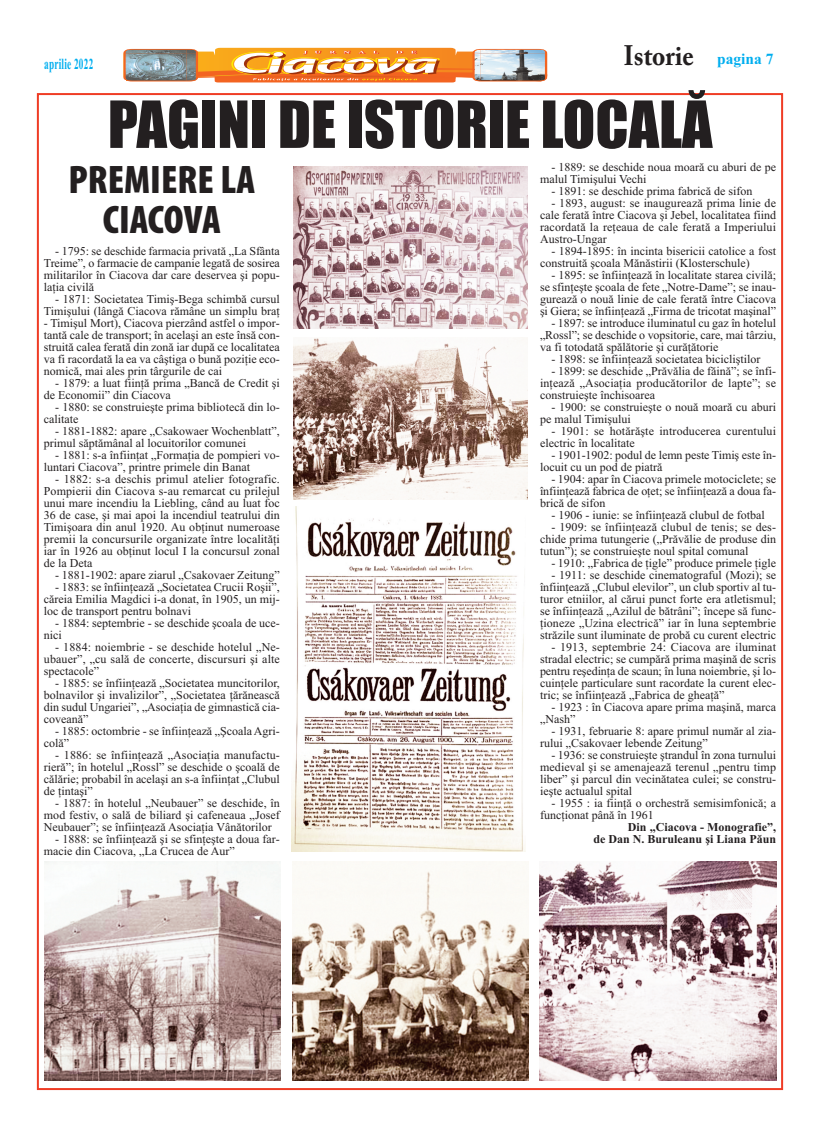
<style>
.page{position:relative;width:820px;height:1134px;background:#fff}
.page>*{position:absolute;margin:0;border:0;box-sizing:border-box;transform-origin:0 0}
.t1{font:60px "Impact";color:#231f20}
.t2{font:900 condensed 40px/40px "Myriad Pro";color:#231f20;text-align:center}
.t3{font:700 28px "Adobe Caslon Pro";color:#231f20;scale:.9 1}
.t4{font:700 15.4px "Times New Roman";letter-spacing:.025em;color:#00aeef;scale:.6 1}
.t5{font:700 15.4px "Times New Roman";letter-spacing:.025em;color:#00aeef}
.t6{font:12px/12px "Times New Roman";color:#231f20;text-align:justify}
.t7{font:700 12px/12px "Times New Roman";color:#231f20;text-align:right}
</style>
<div class="page">
<img style="left:131px;top:48px;width:408px;height:1px">
<img style="left:123px;top:49px;width:424px;height:33px">
<img style="left:293px;top:166px;width:234px;height:163px">
<img style="left:293px;top:338px;width:234px;height:162px">
<img style="left:292px;top:507px;width:233px;height:344px">
<img style="left:44px;top:862px;width:237px;height:218px">
<img style="left:292px;top:862px;width:236px;height:218px">
<img style="left:539px;top:862px;width:237px;height:218px">
<p class="t4" style="left:44px;top:55px;width:83px">aprilie 2022</p>
<h3 class="t3" style="left:623px;top:44px;width:80px">Istorie</h3>
<p class="t5" style="left:716px;top:50px;width:58px">pagina 7</p>
<h1 class="t1" style="left:108px;top:92px;width:606px">PAGINI DE ISTORIE LOCALĂ</h1>
<h2 class="t2" style="left:68px;top:163px;width:188px">PREMIERE LA<br>CIACOVA</h2>
<p class="t6" style="left:44px;top:245px;width:237px;text-indent:11px">- 1795: se deschide farmacia privată „La Sfânta Treime”, o farmacie de campanie legată de sosirea militarilor în Ciacova dar care deservea şi popu&shy;laţia civilă</p>
<p class="t6" style="left:44px;top:293px;width:237px;text-align:right">- 1871: Societatea Timiş-Bega schimbă cursul<br>Timişului (lângă Ciacova rămâne un simplu braţ</p>
<p class="t6" style="left:44px;top:317px;width:237px">- Timişul Mort), Ciacova pierzând astfel o impor&shy;tantă cale de transport; în acelaşi an este însă con&shy;struită calea ferată din zonă iar după ce localitatea va fi racordată la ea va câştiga o bună poziţie eco&shy;nomică, mai ales prin târgurile de cai</p>
<p class="t6" style="left:44px;top:377px;width:237px;text-indent:11px">- 1879: a luat fiinţă prima „Bancă de Credit şi de Economii” din Ciacova</p>
<p class="t6" style="left:44px;top:401px;width:237px;text-indent:11px">- 1880: se construieşte prima bibliotecă din lo&shy;calitate</p>
<p class="t6" style="left:44px;top:425px;width:237px;text-indent:11px">- 1881-1882: apare „Csakowaer Wochenblatt”, primul săptămânal al locuitorilor comunei</p>
<p class="t6" style="left:44px;top:449px;width:237px;text-indent:11px">- 1881: s-a înfiinţat „Formaţia de pompieri vo&shy;luntari Ciacova”, printre primele din Banat</p>
<p class="t6" style="left:44px;top:473px;width:237px;text-indent:11px">- 1882: s-a deschis primul atelier fotografic.<br>Pompierii din Ciacova s-au remarcat cu prilejul unui mare incendiu la Liebling, când au luat foc 36 de case, şi mai apoi la incendiul teatrului din Timişoara din anul 1920. Au obţinut numeroase premii la concursurile organizate între localităţi iar în 1926 au obţinut locul I la concursul zonal de la Deta</p>
<p class="t6" style="left:55px;top:569px;width:226px">- 1881-1902: apare ziarul „Csakovaer Zeitung”</p>
<p class="t6" style="left:44px;top:581px;width:237px;text-indent:11px">- 1883: se înfiinţează „Societatea Crucii Roşii”, căreia Emilia Magdici i-a donat, în 1905, un mij&shy;loc de transport pentru bolnavi</p>
<p class="t6" style="left:44px;top:617px;width:237px;text-indent:11px">- 1884: septembrie - se deschide şcoala de uce&shy;nici</p>
<p class="t6" style="left:44px;top:641px;width:237px;text-indent:11px">- 1884: noiembrie - se deschide hotelul „Ne&shy;ubauer”, „cu sală de concerte, discursuri şi alte spectacole”</p>
<p class="t6" style="left:44px;top:677px;width:237px;text-indent:11px">- 1885: se înfiinţează „Societatea muncitorilor, bolnavilor şi invalizilor”, „Societatea ţărănească din sudul Ungariei”, „Asociaţia de gimnastică cia&shy;coveană”</p>
<p class="t6" style="left:44px;top:725px;width:237px;text-indent:11px">- 1885: octombrie - se înfiinţează „Şcoala Agri&shy;colă”</p>
<p class="t6" style="left:44px;top:749px;width:237px;text-indent:11px">- 1886: se înfiinţează „Asociaţia manufactu&shy;rieră”; în hotelul „Rossl” se deschide o şcoală de călărie; probabil în acelaşi an s-a înfiinţat „Clubul de ţintaşi”</p>
<p class="t6" style="left:44px;top:797px;width:237px;text-indent:11px">- 1887: în hotelul „Neubauer” se deschide, în mod festiv, o sală de biliard şi cafeneaua „Josef Neubauer”; se înfiinţează Asociaţia Vânătorilor</p>
<p class="t6" style="left:44px;top:833px;width:237px;text-indent:11px">- 1888: se înfiinţează şi se sfinţeşte a doua far&shy;macie din Ciacova, „La Crucea de Aur”</p>
<p class="t6" style="left:540px;top:161px;width:237px;text-indent:11px">- 1889: se deschide noua moară cu aburi de pe malul Timişului Vechi</p>
<p class="t6" style="left:551px;top:185px;width:202px">- 1891: se deschide prima fabrică de sifon</p>
<p class="t6" style="left:540px;top:197px;width:237px;text-indent:11px">- 1893, august: se inaugurează prima linie de cale ferată între Ciacova şi Jebel, localitatea fiind racordată la reţeaua de cale ferată a Imperiului Austro-Ungar</p>
<p class="t6" style="left:540px;top:245px;width:237px;text-indent:11px">- 1894-1895: în incinta bisericii catolice a fost construită şcoala Mănăstirii (Klosterschule)</p>
<p class="t6" style="left:540px;top:269px;width:237px;text-indent:11px">- 1895: se înfiinţează în localitate starea civilă; se sfinţeşte şcoala de fete „Notre-Dame”; se inau&shy;gurează o nouă linie de cale ferată între Ciacova şi Giera; se înfiinţează „Firma de tricotat maşinal”</p>
<p class="t6" style="left:540px;top:317px;width:237px;text-indent:11px">- 1897: se introduce iluminatul cu gaz în hotelul „Rossl”; se deschide o vopsitorie, care, mai târziu, va fi totodată spălătorie şi curăţătorie</p>
<p class="t6" style="left:551px;top:353px;width:210px">- 1898: se înfiinţează societatea bicicliştilor</p>
<p class="t6" style="left:540px;top:365px;width:237px;text-indent:11px">- 1899: se deschide „Prăvălia de făină”; se înfi&shy;inţează „Asociaţia producătorilor de lapte”; se construieşte închisoarea</p>
<p class="t6" style="left:540px;top:401px;width:237px;text-indent:11px">- 1900: se construieşte o nouă moară cu aburi pe malul Timişului</p>
<p class="t6" style="left:540px;top:425px;width:237px;text-indent:11px">- 1901: se hotărăşte introducerea curentului electric în localitate</p>
<p class="t6" style="left:540px;top:449px;width:237px;text-indent:11px">- 1901-1902: podul de lemn peste Timiş este în&shy;locuit cu un pod de piatră</p>
<p class="t6" style="left:540px;top:473px;width:237px;text-indent:11px">- 1904: apar în Ciacova primele motociclete; se înfiinţează fabrica de oţet; se înfiinţează a doua fa&shy;brică de sifon</p>
<p class="t6" style="left:551px;top:509px;width:215px">- 1906 - iunie: se înfiinţează clubul de fotbal</p>
<p class="t6" style="left:540px;top:521px;width:237px;text-indent:11px">- 1909: se înfiinţează clubul de tenis; se des&shy;chide prima tutungerie („Prăvălie de produse din tutun”); se construieşte noul spital comunal</p>
<p class="t6" style="left:551px;top:557px;width:226px">- 1910: „Fabrica de ţigle” produce primele ţigle</p>
<p class="t6" style="left:540px;top:569px;width:237px;text-indent:11px">- 1911: se deschide cinematograful (Mozi); se înfiinţează „Clubul elevilor”, un club sportiv al tu&shy;turor etniilor, al cărui punct forte era atletismul; se înfiinţează „Azilul de bătrâni”; începe să func&shy;ţioneze „Uzina electrică” iar în luna septembrie străzile sunt iluminate de probă cu curent electric</p>
<p class="t6" style="left:540px;top:641px;width:237px;text-indent:11px">- 1913, septembrie 24: Ciacova are iluminat stradal electric; se cumpără prima maşină de scris pentru reşedinţa de scaun; în luna noiembrie, şi lo&shy;cuinţele particulare sunt racordate la curent elec&shy;tric; se înfiinţează „Fabrica de gheaţă”</p>
<p class="t6" style="left:540px;top:701px;width:237px;text-indent:11px">- 1923 : în Ciacova apare prima maşină, marca „Nash”</p>
<p class="t6" style="left:540px;top:725px;width:237px;text-indent:11px">- 1931, februarie 8: apare primul număr al zia&shy;rului „Csakovaer lebende Zeitung”</p>
<p class="t6" style="left:540px;top:749px;width:237px;text-indent:11px">- 1936: se construieşte ştrandul în zona turnului medieval şi se amenajează terenul „pentru timp liber” şi parcul din vecinătatea culei; se constru&shy;ieşte actualul spital</p>
<p class="t6" style="left:540px;top:797px;width:237px;text-indent:11px">- 1955 : ia fiinţă o orchestră semisimfonică; a funcţionat până în 1961</p>
<p class="t7" style="left:593px;top:821px;width:184px">Din „Ciacova - Monografie”,<br>de Dan N. Buruleanu şi Liana Păun</p>
</div>
